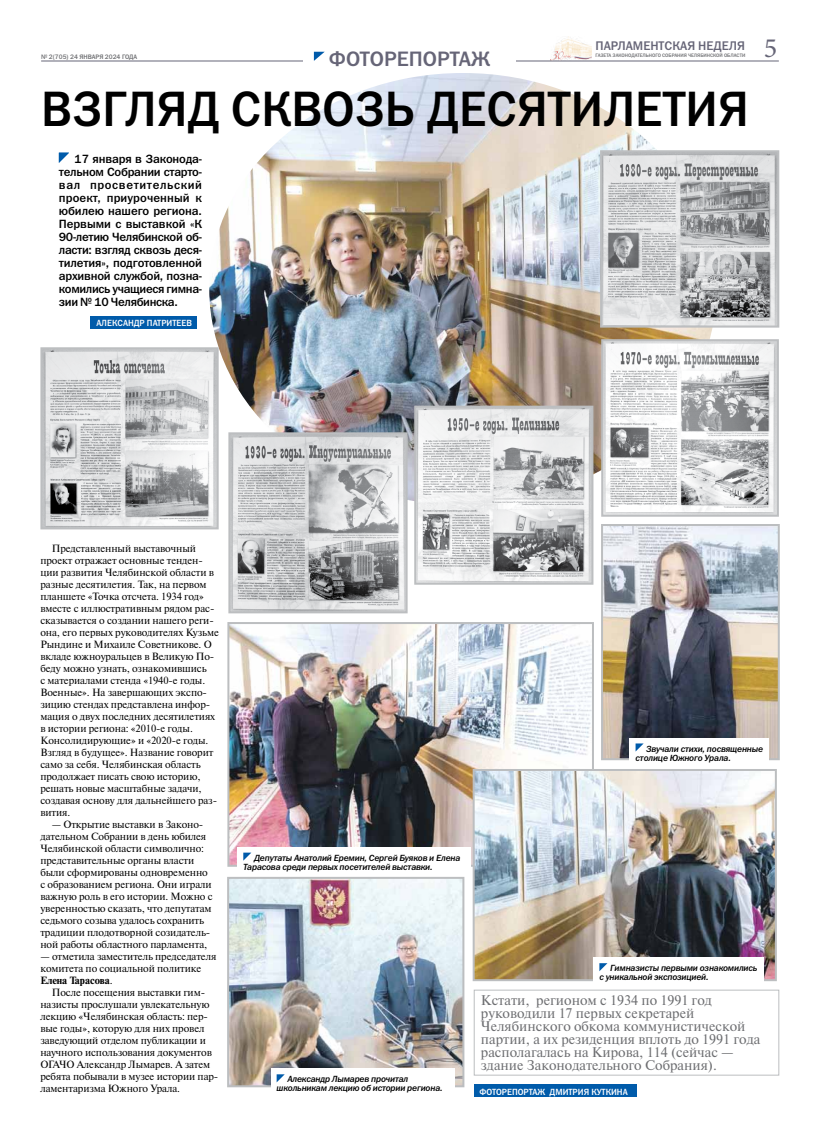
<style>
.page{position:relative;width:820px;height:1134px;background:#fff}
.page>*{position:absolute;margin:0;border:0;box-sizing:border-box;transform-origin:0 0}
.t1{font:50px "Franklin Gothic Medium C";letter-spacing:.08em;color:#000;scale:.95 1}
.t2{font:28px "Minion Pro";color:#666577}
.t3{font:21px "Franklin Gothic Medium C";color:#666577}
.t4{font:14px/13px "Newton C";color:#6d6e71}
.t5{font:12.6px "Franklin Gothic Medium C";color:#666577}
.t6{font:12px/13px "Franklin Gothic Medium C";letter-spacing:-.03em;color:#000;text-align:justify}
.t7{font:10.5px/12px "Newton C";letter-spacing:-.01em;color:#000}
.t8{font:italic 9px/9px "Franklin Gothic Medium C";letter-spacing:-.02em;color:#000}
.t9{font:9px "Franklin Gothic Medium C";color:#fff;scale:.95 1}
.t10{font:6.5px "Franklin Gothic Medium C";color:#6d6e71}
.t11{font:5px "Franklin Gothic Medium C";color:#6d6e71}
.s1{font-weight:700}
</style>
<div class="page">
<hr style="left:41px;top:60px;width:737px;height:1px;background:#666577">
<img style="left:550px;top:37px;width:41px;height:23px">
<img style="left:230px;top:625px;width:360px;height:239px">
<div style="left:227px;top:622px;width:366px;height:245px;border:2px solid #bcbec0"></div>
<div style="left:303px;top:49px;width:212px;height:22px;background:#fff"></div>
<svg style="left:314px;top:52px;width:10px;height:9px"></svg>
<svg style="left:59px;top:153px;width:10px;height:10px"></svg>
<div style="left:91px;top:316px;width:106px;height:13px;background:#005baa"></div>
<img style="left:209px;top:73px;width:504px;height:432px">
<img style="left:43px;top:350px;width:172px;height:176px">
<div style="left:40px;top:347px;width:178px;height:182px;border:2px solid #bcbec0"></div>
<img style="left:231px;top:435px;width:173px;height:175px">
<div style="left:228px;top:432px;width:179px;height:181px;border:2px solid #bcbec0"></div>
<img style="left:417px;top:409px;width:173px;height:173px">
<div style="left:414px;top:406px;width:179px;height:179px;border:2px solid #bcbec0"></div>
<img style="left:603px;top:153px;width:173px;height:172px">
<div style="left:600px;top:150px;width:179px;height:178px;border:2px solid #bcbec0"></div>
<img style="left:230px;top:880px;width:231px;height:204px">
<div style="left:227px;top:877px;width:237px;height:210px;border:2px solid #bcbec0"></div>
<img style="left:603px;top:527px;width:173px;height:230px">
<div style="left:600px;top:524px;width:179px;height:236px;border:2px solid #bcbec0"></div>
<img style="left:475px;top:772px;width:298px;height:206px">
<div style="left:472px;top:769px;width:304px;height:212px;border:2px solid #bcbec0"></div>
<div style="left:473px;top:990px;width:305px;height:85px;border:1px solid #bcbec0"></div>
<img style="left:604px;top:342px;width:171px;height:172px">
<div style="left:601px;top:339px;width:177px;height:178px;border:2px solid #bcbec0"></div>
<div style="left:473px;top:1084px;width:163px;height:13px;background:#005baa"></div>
<div style="left:271px;top:1069px;width:183px;height:28px;background:#fff"></div>
<svg style="left:276px;top:1074px;width:8px;height:8px"></svg>
<div style="left:237px;top:847px;width:234px;height:28px;background:#fff"></div>
<svg style="left:243px;top:853px;width:8px;height:8px"></svg>
<div style="left:593px;top:957px;width:170px;height:29px;background:#fff"></div>
<svg style="left:599px;top:963px;width:8px;height:8px"></svg>
<div style="left:629px;top:738px;width:139px;height:28px;background:#fff"></div>
<svg style="left:635px;top:743px;width:8px;height:8px"></svg>
<p class="t5" style="left:595px;top:39px;width:151px">Парламентская неделя</p>
<h3 class="t3" style="left:329px;top:47px;width:122px">фоторепортаж</h3>
<p class="t10" style="left:41px;top:53px;width:98px">№ 2(705) 24 января 2024 года</p>
<p class="t11" style="left:595px;top:53px;width:151px">Газета законодательного собрания челябинской области</p>
<h1 class="t1" style="left:41px;top:82px;width:746px">Взгляд сквозь десятилетия</h1>
<p class="t6" style="left:59px;top:152px;width:145px;text-indent:16px">17 января в Законода&shy;тельном Собрании старто&shy;вал просветительский проект, приуроченный к юбилею нашего региона.<br>Первыми с выставкой «К 90-летию Челябинской об&shy;ласти: взгляд сквозь деся&shy;тилетия», подготовленной архивной службой, позна&shy;комились учащиеся гимна&shy;зии № 10 Челябинска.</p>
<p class="t9" style="left:96px;top:318px;width:101px">Александр Патритеев</p>
<h2 class="t2" style="left:763px;top:30px;width:15px">5</h2>
<p class="t7" style="left:40px;top:542px;width:180px;text-indent:11px">Представленный выставочный проект отражает основные тенден&shy;ции развития Челябинской области в разные десятилетия. Так, на первом планшете «Точка отсчета. 1934 год» вместе с иллюстративным рядом рас&shy;сказывается о создании нашего реги&shy;она, его первых руководителях Кузьме Рындине и Михаиле Советникове. О вкладе южноуральцев в Великую По&shy;беду можно узнать, ознакомившись<br>с материалами стенда «1940-е годы.<br>Военные». На завершающих экспо&shy;зицию стендах представлена инфор&shy;мация о двух последних десятилетиях в истории региона: «2010-е годы.<br>Консолидирующие» и «2020-е годы.<br>Взгляд в будущее». Название говорит само за себя. Челябинская область продолжает писать свою историю, решать новые масштабные задачи, создавая основу для дальнейшего раз&shy;вития.</p>
<p class="t7" style="left:40px;top:818px;width:174px;text-indent:11px">— Открытие выставки в Законо&shy;дательном Собрании в день юбилея Челябинской области символично: представительные органы власти были сформированы одновременно с образованием региона. Они играли важную роль в его истории. Можно с уверенностью сказать, что депутатам седьмого созыва удалось сохранить традиции плодотворной созидатель&shy;ной работы областного парламента,</p>
<p class="t7" style="left:40px;top:950px;width:177px">— отметила заместитель председателя комитета по социальной политике<br><span class="s1">Елена Тарасова</span>.</p>
<p class="t7" style="left:40px;top:987px;width:179px;text-indent:11px">После посещения выставки гим&shy;назисты прослушали увлекательную лекцию «Челябинская область: пер&shy;вые годы», которую для них провел заведующий отделом публикации и научного использования документов ОГАЧО Александр Лымарев. А затем ребята побывали в музее истории пар&shy;ламентаризма Южного Урала.</p>
<h3 class="t4" style="left:480px;top:994px;width:281px">Кстати, регионом с 1934 по 1991 год руководили 17 первых секретарей Челябинского обкома коммунистической партии, а их резиденция вплоть до 1991 года располагалась на Кирова, 114 (сейчас — здание Законодательного Собрания).</h3>
<p class="t8" style="left:635px;top:744px;width:129px;text-indent:11px">Звучали стихи, посвященные столице Южного Урала.</p>
<p class="t8" style="left:243px;top:853px;width:218px;text-indent:11px">Депутаты Анатолий Еремин, Сергей Буяков и Елена<br>Тарасова среди первых посетителей выставки.</p>
<p class="t8" style="left:599px;top:963px;width:159px;text-indent:11px">Гимназисты первыми ознакомились с уникальной экспозицией.</p>
<p class="t8" style="left:276px;top:1075px;width:167px;text-indent:11px">Александр Лымарев прочитал школьникам лекцию об истории региона.</p>
<p class="t9" style="left:479px;top:1086px;width:82px">ФОТОРЕПОРТАЖ ДМИ</p>
<p class="t9" style="left:568px;top:1086px;width:64px">ТРИЯ КУТКИ НА</p>
</div>
